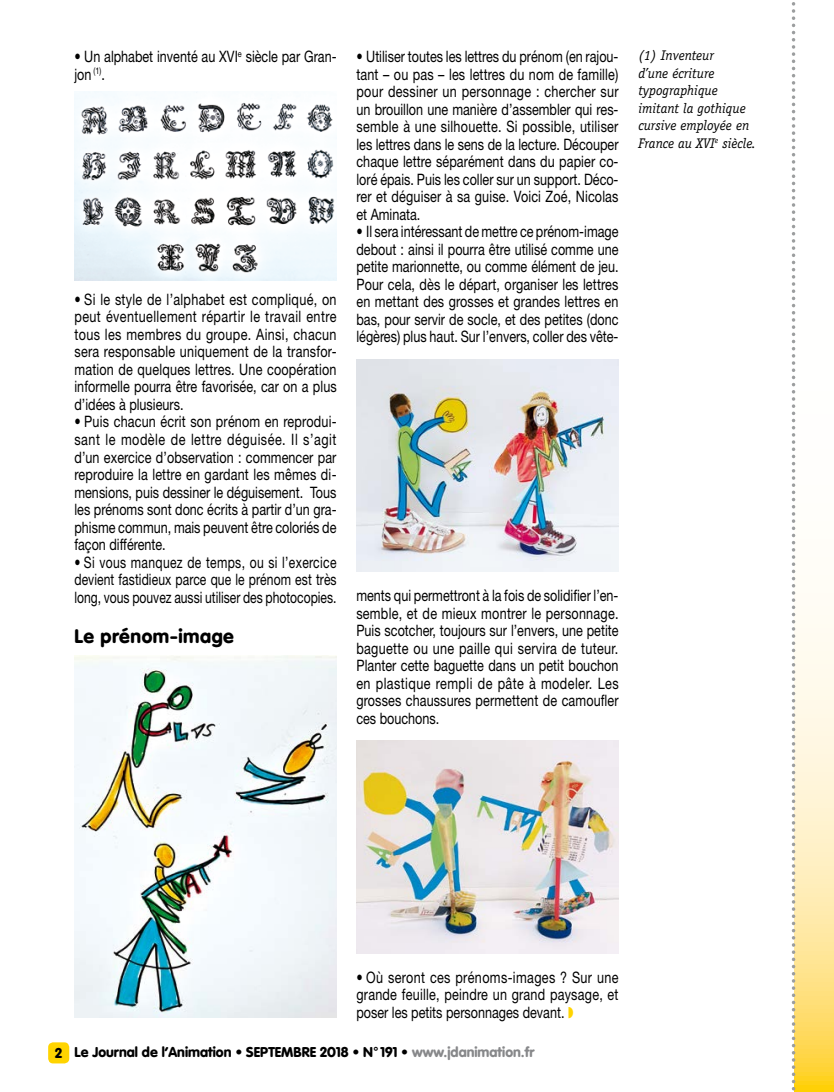
<style>
.page{position:relative;width:834px;height:1092px;background:#fff}
.page>*{position:absolute;margin:0;border:0;box-sizing:border-box;transform-origin:0 0}
.t1{font:900 19.25px "VAG Rounded";letter-spacing:.025em;color:#000}
.t2{font:15.75px/17.5px "Helvetica Neue";color:#000;text-align:justify;scale:.8 1}
.t3{font:15.75px/17.5px "Helvetica Neue";color:#000;text-align:justify;scale:.77 1}
.t4{font:italic 14px/17.5px "Officina Serif";color:#000}
.t5{font:900 14px "VAG Rounded";color:#000}
.s1{color:#ffd400}
.s2{color:#87888a}
</style>
<div class="page">
<div style="left:48px;top:1042px;width:21px;height:21px;background:#ffd400;border-radius:5px"></div>
<svg style="left:795px;top:3px;width:38px;height:1088px"></svg>
<svg style="left:791px;top:2px;width:4px;height:1090px"></svg>
<img style="left:74px;top:92px;width:262px;height:188px">
<img style="left:74px;top:655px;width:262px;height:362px">
<img style="left:356px;top:359px;width:262px;height:212px">
<img style="left:356px;top:740px;width:262px;height:213px">
<p class="t2" style="left:74px;top:47px;width:329px">• Un alphabet inventé au XVI<sup>e</sup> siècle par Gran&shy;jon <sup>(1)</sup>.</p>
<p class="t2" style="left:74px;top:290px;width:329px">• Si le style de l’alphabet est compliqué, on peut éventuellement répartir le travail entre tous les membres du groupe. Ainsi, chacun sera responsable uniquement de la transfor&shy;mation de quelques lettres. Une coopération informelle pourra être favorisée, car on a plus d’idées à plusieurs.</p>
<p class="t2" style="left:74px;top:413px;width:329px">• Puis chacun écrit son prénom en reprodui&shy;sant le modèle de lettre déguisée. Il s’agit d’un exercice d’observation : commencer par reproduire la lettre en gardant les mêmes di&shy;mensions, puis dessiner le déguisement. Tous les prénoms sont donc écrits à partir d’un gra&shy;phisme commun, mais peuvent être coloriés de façon différente.</p>
<p class="t3" style="left:74px;top:553px;width:342px">• Si vous manquez de temps, ou si l’exercice devient fastidieux parce que le prénom est très long, vous pouvez aussi utiliser des photocopies.</p>
<p class="t1" style="left:74px;top:625px;width:161px">Le prénom-image</p>
<p class="t2" style="left:356px;top:47px;width:329px">• Utiliser toutes les lettres du prénom (en rajou&shy;tant – ou pas – les lettres du nom de famille) pour dessiner un personnage : chercher sur un brouillon une manière d’assembler qui res&shy;semble à une silhouette. Si possible, utiliser les lettres dans le sens de la lecture. Découper chaque lettre séparément dans du papier co&shy;loré épais. Puis les coller sur un support. Déco&shy;rer et déguiser à sa guise. Voici Zoé, Nicolas et Aminata.</p>
<p class="t2" style="left:356px;top:222px;width:329px">• Il sera intéressant de mettre ce prénom-image debout : ainsi il pourra être utilisé comme une petite marionnette, ou comme élément de jeu.<br>Pour cela, dès le départ, organiser les lettres en mettant des grosses et grandes lettres en bas, pour servir de socle, et des petites (donc légères) plus haut. Sur l’envers, coller des vête-</p>
<p class="t4" style="left:638px;top:47px;width:119px">(1) Inventeur<br>d’une écriture typographique imitant la gothique cursive employée en<br>France au XVI<sup>e</sup> siècle.</p>
<p class="t2" style="left:356px;top:586px;width:329px">ments qui permettront à la fois de solidifier l’en&shy;semble, et de mieux montrer le personnage.<br>Puis scotcher, toujours sur l’envers, une petite baguette ou une paille qui servira de tuteur.<br>Planter cette baguette dans un petit bouchon en plastique rempli de pâte à modeler. Les grosses chaussures permettent de camoufler ces bouchons.</p>
<p class="t2" style="left:356px;top:967px;width:329px">• Où seront ces prénoms-images ? Sur une grande feuille, peindre un grand paysage, et poser les petits personnages devant. <span class="s1">◗</span></p>
<p class="t5" style="left:55px;top:1043px;width:480px">2 Le Journal de l’Animation • SEPTEMBRE 2018 • N° 191 • <span class="s2">www.jdanimation.fr</span></p>
</div>
